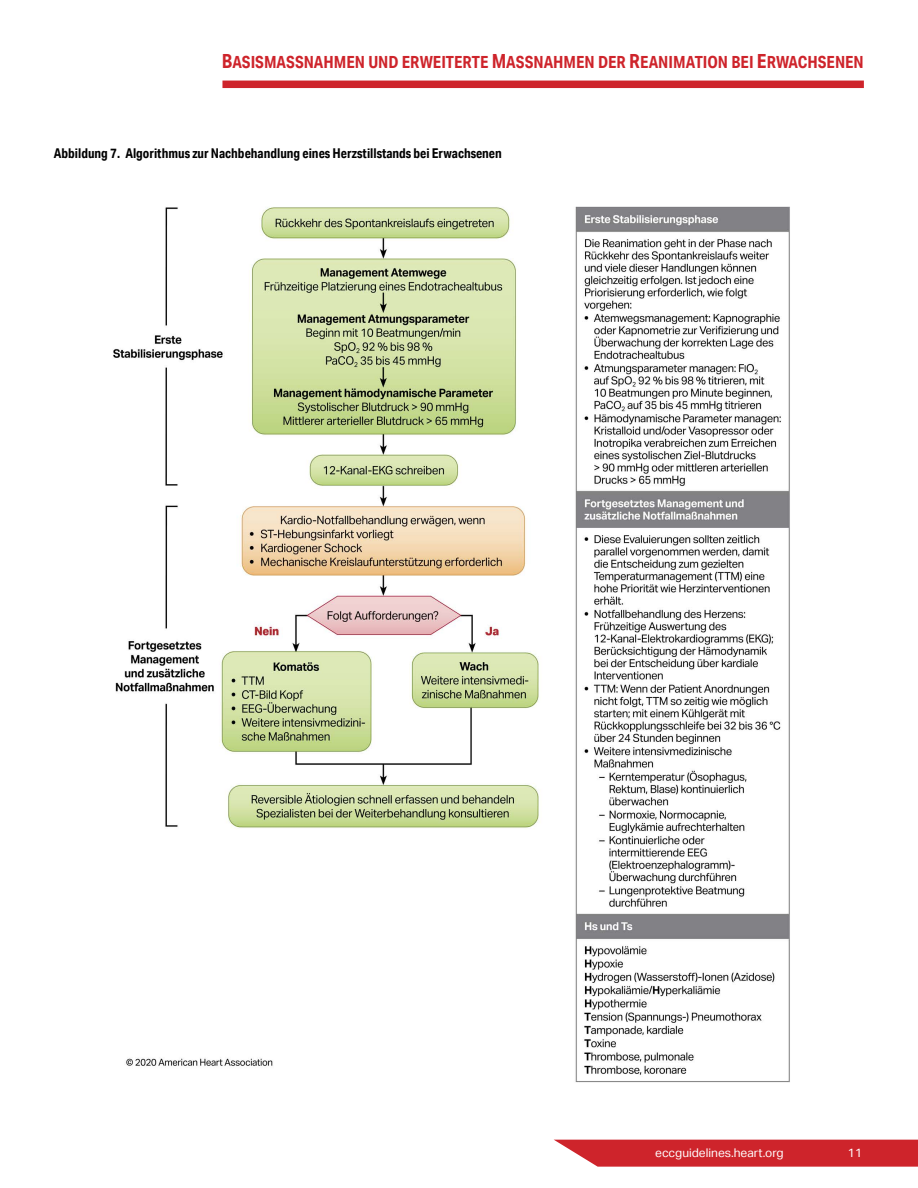
<style>
.page{position:relative;width:918px;height:1188px;background:#fff}
.page>*{position:absolute;margin:0;border:0;box-sizing:border-box;transform-origin:0 0}
.t1{font:16.8px "Aktiv Grotesk Cd Bold SC860";color:#ce242b}
.t2{font:700 13.5px "Aktiv Grotesk Cd";color:#000}
.t3{font:12px "Aktiv Grotesk";color:#fff}
.s1{font-size:19.5px}
</style>
<div class="page">
<svg style="left:554px;top:1140px;width:364px;height:27px;background:#d1343a"></svg>
<div style="left:222px;top:81px;width:642px;height:7px;background:#ce242b"></div>
<img style="left:113px;top:206px;width:677px;height:877px">
<p class="t1" style="left:222px;top:51px;width:644px"><span class="s1">B</span>ASISMASSNAHMEN UND ERWEITERTE <span class="s1">M</span>ASSNAHMEN DER <span class="s1">R</span>EANIMATION BEI <span class="s1">E</span>RWACHSENEN</p>
<p class="t2" style="left:54px;top:145px;width:449px">Abbildung 7. Algorithmus zur Nachbehandlung eines Herzstillstands bei Erwachsenen</p>
<p class="t3" style="left:655px;top:1146px;width:130px">eccguidelines.heart.org</p>
<p class="t3" style="left:848px;top:1146px;width:16px">11</p>
</div>
